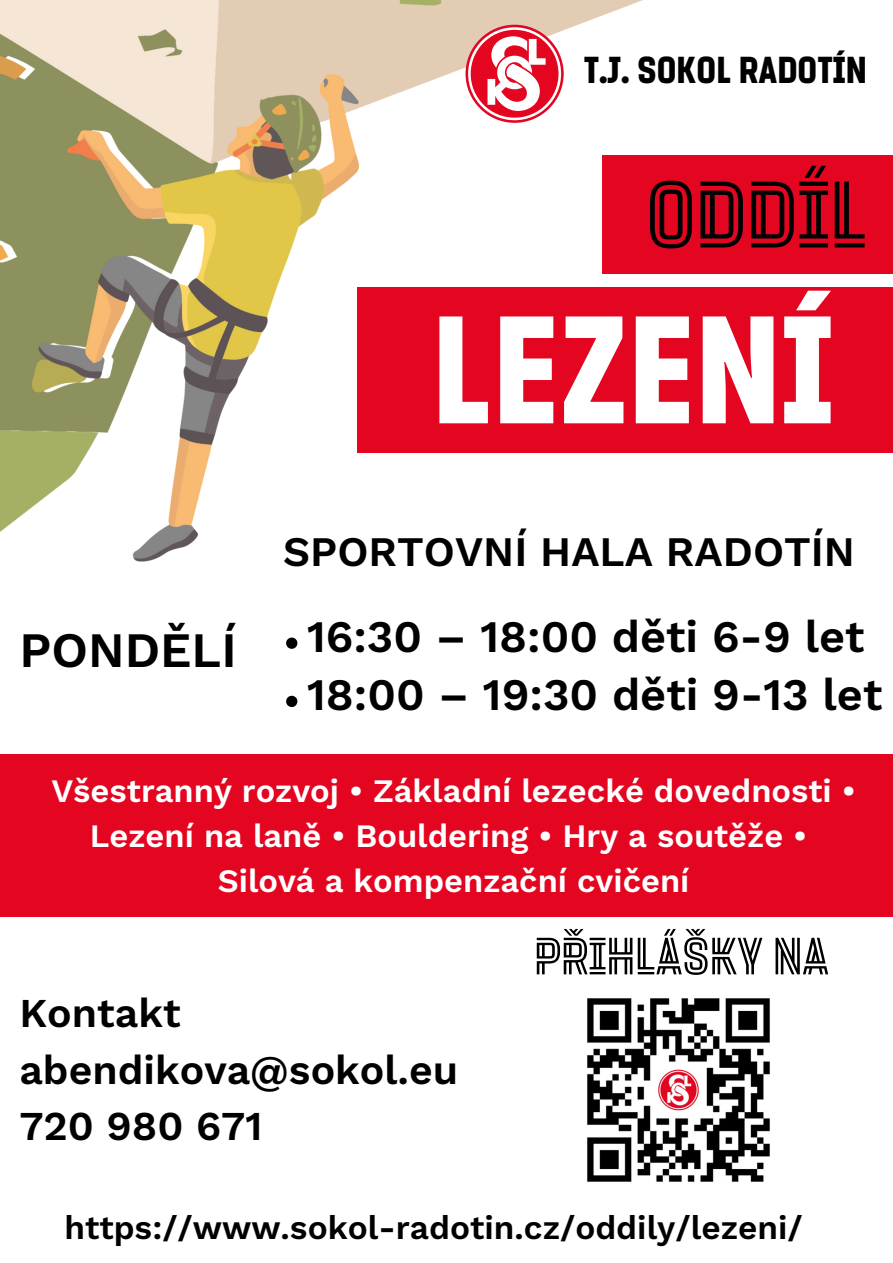
<style>
.page{position:relative;width:893px;height:1263px;background:#fff}
.page>*{position:absolute;margin:0;border:0;box-sizing:border-box;transform-origin:0 0}
.t1{font:153.45px "Sokol Tyrs";color:#fff}
.t2{font:94.65px "Sokol Fugner";color:#000}
.t3{font:52.57px "Sokol Fugner";color:#000}
.t4{font:600 49.5px "Work Sans";color:#000}
.t5{font:600 45.08px/57.4px "Work Sans";color:#000}
.t6{font:600 42.08px "Work Sans";color:#000}
.t7{font:600 41.03px/56.2px "Work Sans";color:#000}
.t8{font:37.72px "Sokol Tyrs";color:#000}
.t9{font:600 33.38px "Work Sans";color:#000}
.t10{font:600 32.7px/45px "Work Sans";color:#fff;text-align:center}
</style>
<div class="page">
<img style="left:0;top:0;width:773px;height:703px">
<svg style="left:286px;top:637px;width:11px;height:12px"></svg>
<svg style="left:286px;top:696px;width:11px;height:11px"></svg>
<svg style="left:465px;top:25px;width:98px;height:98px"></svg>
<svg style="left:468px;top:27px;width:93px;height:93px"></svg>
<div style="left:357px;top:288px;width:535px;height:165px;background:#e40521"></div>
<div style="left:602px;top:156px;width:291px;height:120px;background:#e40521"></div>
<div style="left:0;top:754px;width:623px;height:164px;background:#e40521"></div>
<div style="left:4px;top:755px;width:889px;height:161px;background:#e40521"></div>
<img style="left:587px;top:998px;width:183px;height:184px">
<p class="t8" style="left:583px;top:46px;width:285px">T.J. SOKOL RADOTÍN</p>
<h2 class="t2" style="left:646px;top:155px;width:223px">ODDÍL</h2>
<h1 class="t1" style="left:432px;top:273px;width:403px">LEZENÍ</h1>
<h3 class="t4" style="left:19px;top:630px;width:219px">PONDĚLÍ</h3>
<p class="t6" style="left:283px;top:534px;width:573px">SPORTOVNÍ HALA RADOTÍN</p>
<h3 class="t5" style="left:307px;top:612px;width:577px">16:30 – 18:00 děti 6-9 let<br>18:00 – 19:30 děti 9-13 let</h3>
<p class="t10" style="left:51px;top:771px;width:806px">Všestranný rozvoj • Základní lezecké dovednosti •<br>Lezení na laně • Bouldering • Hry a soutěže •<br>Silová a kompenzační cvičení</p>
<p class="t7" style="left:19px;top:988px;width:440px">Kontakt abendikova@sokol.eu<br>720 980 671</p>
<h3 class="t3" style="left:534px;top:923px;width:296px">PŘIHLÁŠKY NA</h3>
<p class="t9" style="left:64px;top:1214px;width:740px">https://www.sokol-radotin.cz/oddily/lezeni/</p>
</div>
